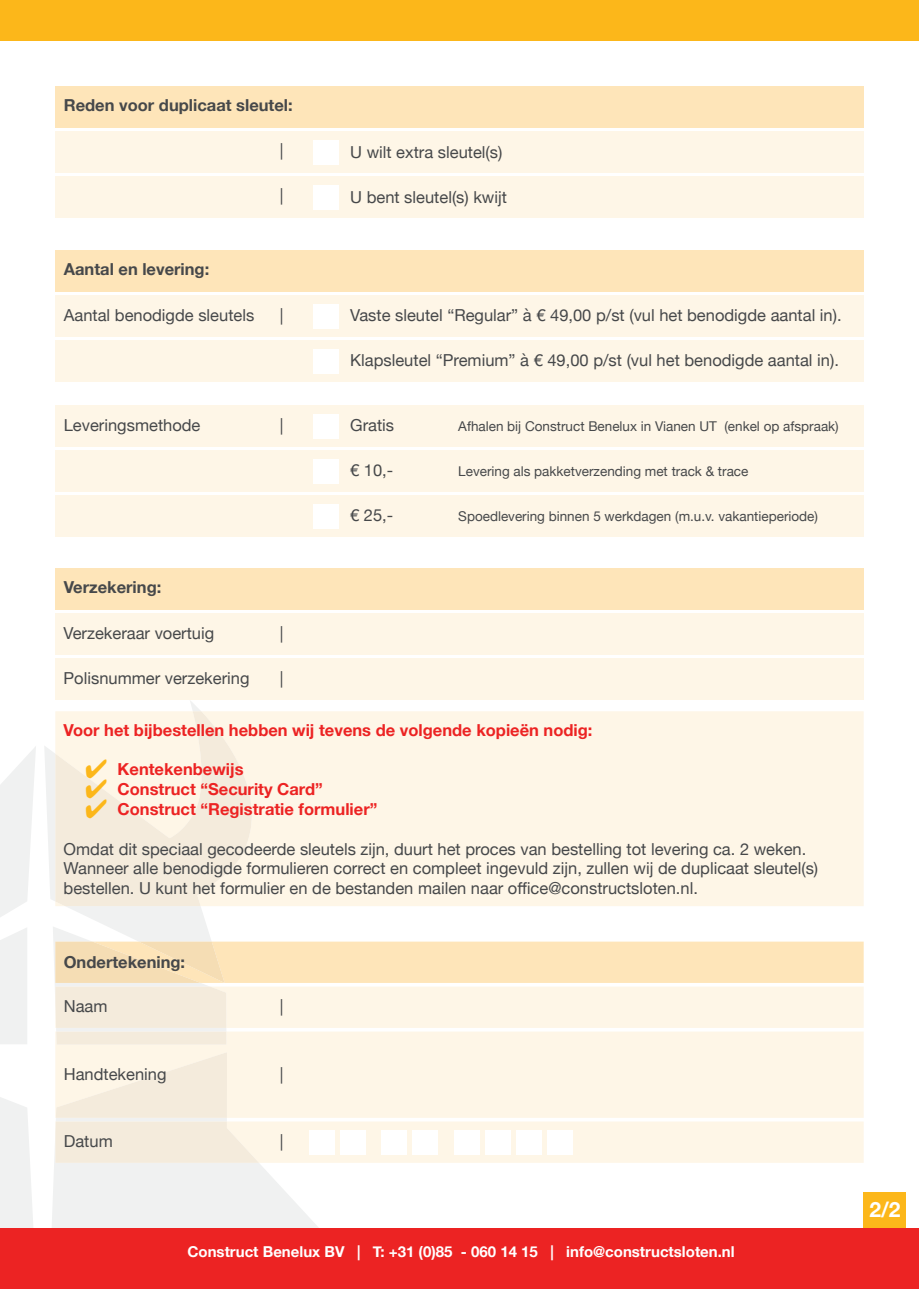
<style>
.page{position:relative;width:919px;height:1289px;background:#fff}
.page>*{position:absolute;margin:0;border:0;box-sizing:border-box;transform-origin:0 0}
.t1{font:26.4px/20px "Zapf Dingbats ITC";color:#fcb71a;text-align:justify}
.t2{font:700 21px "Helvetica Neue";color:#fff}
.t3{font:16.5px/19.8px "Helvetica Neue";color:#46484a}
.t4{font:700 16.5px/19.8px "Helvetica Neue";color:#ec2323}
.t5{font:700 16.5px "Helvetica Neue";color:#46484a}
.t6{font:700 15px "Helvetica Neue";color:#fff}
.t7{font:13.5px "Helvetica Neue";color:#46484a}
</style>
<div class="page">
<div style="left:0;top:928px;width:27px;height:116px;background:#f0f1f1"></div>
<svg style="left:0;top:747px;width:36px;height:170px"></svg>
<svg style="left:0;top:1097px;width:33px;height:130px"></svg>
<div style="left:0;top:1227px;width:918px;height:61px;background:#ec2323"></div>
<div style="left:863px;top:1192px;width:43px;height:35px;background:#fcb71a"></div>
<div style="left:0;top:0;width:918px;height:40px;background:#fcb71a"></div>
<div style="left:55px;top:1031px;width:808px;height:21px;background:#fef6e7"></div>
<div style="left:56px;top:1031px;width:170px;height:13px;background:#f4ebdc"></div>
<svg style="left:52px;top:1052px;width:811px;height:176px"></svg>
<div style="left:55px;top:86px;width:808px;height:42px;background:#fee5b9"></div>
<div style="left:55px;top:251px;width:808px;height:41px;background:#fee5b9"></div>
<div style="left:55px;top:568px;width:808px;height:42px;background:#fee5b9"></div>
<div style="left:55px;top:131px;width:808px;height:42px;background:#fef6e7"></div>
<div style="left:55px;top:176px;width:808px;height:42px;background:#fef6e7"></div>
<div style="left:55px;top:295px;width:808px;height:42px;background:#fef6e7"></div>
<div style="left:55px;top:340px;width:808px;height:42px;background:#fef6e7"></div>
<div style="left:55px;top:406px;width:808px;height:41px;background:#fef6e7"></div>
<div style="left:55px;top:451px;width:808px;height:41px;background:#fef6e7"></div>
<div style="left:55px;top:495px;width:808px;height:42px;background:#fef6e7"></div>
<div style="left:313px;top:304px;width:25px;height:24px;background:#fff"></div>
<div style="left:313px;top:349px;width:25px;height:24px;background:#fff"></div>
<div style="left:313px;top:414px;width:25px;height:24px;background:#fff"></div>
<div style="left:313px;top:459px;width:25px;height:24px;background:#fff"></div>
<div style="left:313px;top:504px;width:25px;height:24px;background:#fff"></div>
<div style="left:55px;top:613px;width:808px;height:42px;background:#fef6e7"></div>
<div style="left:313px;top:140px;width:25px;height:24px;background:#fff"></div>
<div style="left:313px;top:185px;width:25px;height:24px;background:#fff"></div>
<div style="left:55px;top:658px;width:808px;height:41px;background:#fef6e7"></div>
<svg style="left:44px;top:699px;width:819px;height:332px"></svg>
<div style="left:309px;top:1129px;width:25px;height:25px;background:#fff"></div>
<div style="left:340px;top:1129px;width:25px;height:25px;background:#fff"></div>
<div style="left:381px;top:1129px;width:26px;height:25px;background:#fff"></div>
<div style="left:412px;top:1129px;width:26px;height:25px;background:#fff"></div>
<div style="left:454px;top:1129px;width:26px;height:25px;background:#fff"></div>
<div style="left:485px;top:1129px;width:26px;height:25px;background:#fff"></div>
<div style="left:516px;top:1129px;width:26px;height:25px;background:#fff"></div>
<div style="left:547px;top:1129px;width:26px;height:25px;background:#fff"></div>
<p class="t5" style="left:64px;top:92px;width:230px">Reden voor duplicaat sleutel:</p>
<p class="t5" style="left:64px;top:256px;width:147px">Aantal en levering:</p>
<p class="t3" style="left:280px;top:141px;width:5px">|</p>
<p class="t3" style="left:280px;top:186px;width:5px">|</p>
<p class="t3" style="left:64px;top:306px;width:192px">Aantal benodigde sleutels</p>
<p class="t3" style="left:280px;top:306px;width:5px">|</p>
<p class="t3" style="left:64px;top:416px;width:138px">Leveringsmethode</p>
<p class="t3" style="left:280px;top:416px;width:5px">|</p>
<p class="t5" style="left:64px;top:574px;width:99px">Verzekering:</p>
<p class="t3" style="left:64px;top:624px;width:152px">Verzekeraar voertuig</p>
<p class="t3" style="left:280px;top:624px;width:5px">|</p>
<p class="t3" style="left:350px;top:143px;width:154px">U wilt extra sleutel(s)</p>
<p class="t3" style="left:350px;top:189px;width:158px">U bent sleutel(s) kwijt</p>
<p class="t3" style="left:350px;top:306px;width:493px">Vaste sleutel “Regular” à € 49,00 p/st (vul het benodigde aantal in).</p>
<p class="t3" style="left:350px;top:351px;width:490px">Klapsleutel “Premium” à € 49,00 p/st (vul het benodigde aantal in).</p>
<p class="t3" style="left:350px;top:416px;width:45px">Gratis</p>
<p class="t7" style="left:458px;top:417px;width:382px">Afhalen bij Construct Benelux in Vianen UT (enkel op afspraak)</p>
<p class="t3" style="left:350px;top:461px;width:45px">€ 10,-</p>
<p class="t7" style="left:458px;top:462px;width:292px">Levering als pakketverzending met track &amp; trace</p>
<p class="t3" style="left:350px;top:506px;width:45px">€ 25,-</p>
<p class="t7" style="left:458px;top:506px;width:361px">Spoedlevering binnen 5 werkdagen (m.u.v. vakantieperiode)</p>
<p class="t3" style="left:64px;top:669px;width:187px">Polisnummer verzekering</p>
<p class="t3" style="left:280px;top:669px;width:5px">|</p>
<p class="t4" style="left:64px;top:720px;width:530px">Voor het bijbestellen hebben wij tevens de volgende kopieën nodig:</p>
<p class="t4" style="left:118px;top:760px;width:261px">Kentekenbewijs<br>Construct “Security Card”<br>Construct “Registratie formulier”</p>
<p class="t3" style="left:64px;top:839px;width:756px">Omdat dit speciaal gecodeerde sleutels zijn, duurt het proces van bestelling tot levering ca. 2 weken.<br>Wanneer alle benodigde formulieren correct en compleet ingevuld zijn, zullen wij de duplicaat sleutel(s) bestellen. U kunt het formulier en de bestanden mailen naar office@constructsloten.nl.</p>
<h1 class="t1" style="left:85px;top:759px;width:24px">✔ ✔ ✔</h1>
<p class="t5" style="left:64px;top:948px;width:123px">Ondertekening:</p>
<p class="t3" style="left:64px;top:997px;width:45px">Naam</p>
<p class="t3" style="left:280px;top:997px;width:5px">|</p>
<p class="t3" style="left:64px;top:1064px;width:104px">Handtekening</p>
<p class="t3" style="left:280px;top:1064px;width:5px">|</p>
<p class="t3" style="left:64px;top:1132px;width:50px">Datum</p>
<p class="t3" style="left:280px;top:1132px;width:5px">|</p>
<p class="t6" style="left:187px;top:1239px;width:548px">Construct Benelux BV | T: +31 (0)85 - 060 14 15 | info@constructsloten.nl</p>
<p class="t2" style="left:869px;top:1193px;width:33px">2/2</p>
</div>
